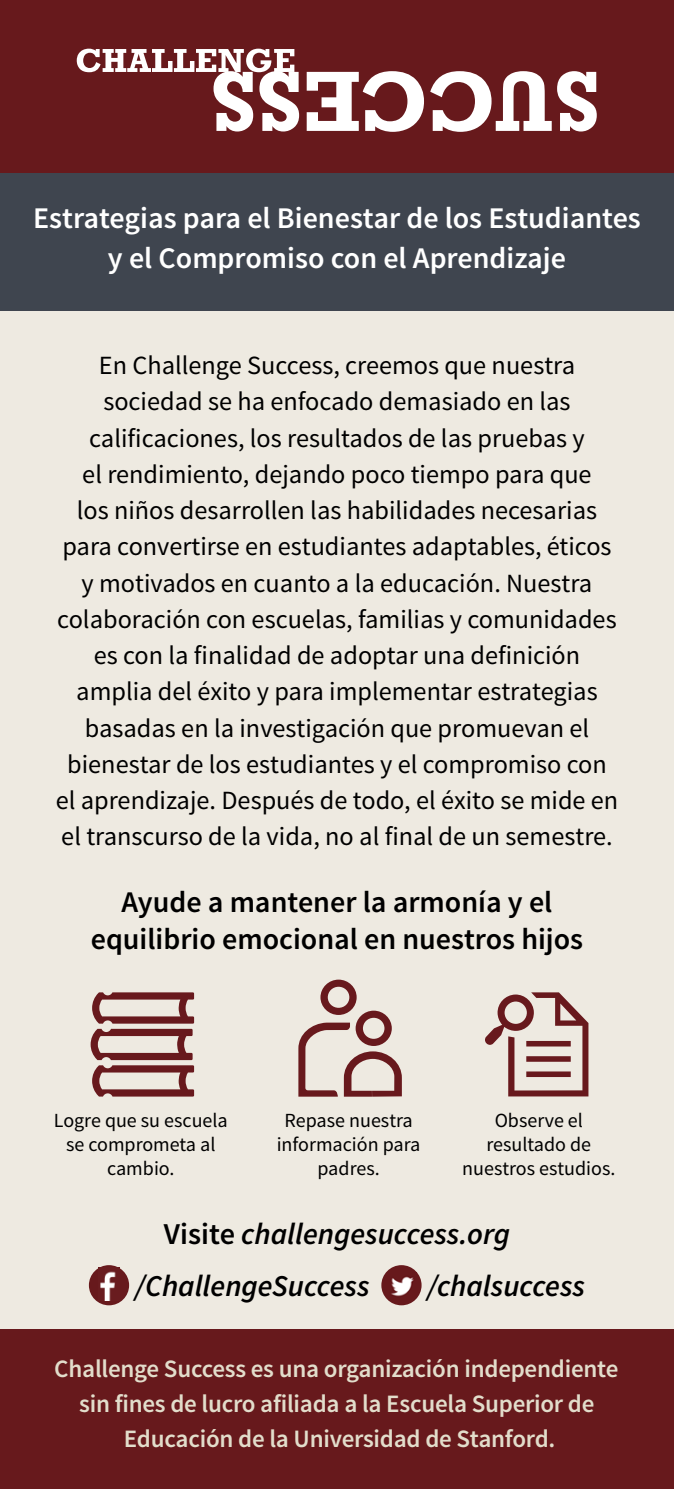
<style>
.page{position:relative;width:674px;height:1489px;background:#fff}
.page>*{position:absolute;margin:0;border:0;box-sizing:border-box;transform-origin:0 0}
.t1{font:italic 600 30.25px/52.5px "Source Sans Pro";color:#000}
.t2{font:600 30px/40px "Source Sans Pro";color:#fff;text-align:center}
.t3{font:600 30px/37.5px "Source Sans Pro";color:#000;text-align:center}
.t4{font:26.25px/36.2px "Source Sans Pro";color:#000;text-align:center}
.t5{font:600 25px/35px "Source Sans Pro";letter-spacing:-.01em;color:#e2ddcb;text-align:center}
.t6{font:20px/24px "Source Sans Pro";color:#000;text-align:center}
.s1{font-style:normal}
</style>
<div class="page">
<div style="left:0;top:148px;width:673px;height:1341px;background:#eeeae1"></div>
<div style="left:0;top:1329px;width:673px;height:160px;background:#67191c"></div>
<div style="left:0;top:0;width:673px;height:205px;background:#67191c"></div>
<div style="left:89px;top:1265px;width:40px;height:40px;background:#67191c;border-radius:50%"></div>
<img style="left:100px;top:1271px;width:16px;height:29px">
<div style="left:381px;top:1265px;width:40px;height:40px;background:#67191c;border-radius:50%"></div>
<img style="left:391px;top:1276px;width:23px;height:20px">
<div style="left:0;top:173px;width:673px;height:137px;background:#3f454f"></div>
<svg style="left:430px;top:71px;width:166px;height:61px"></svg>
<svg style="left:306px;top:71px;width:118px;height:61px"></svg>
<svg style="left:77px;top:49px;width:222px;height:82px"></svg>
<svg style="left:92px;top:992px;width:102px;height:31px"></svg>
<svg style="left:91px;top:1029px;width:103px;height:67px"></svg>
<svg style="left:298px;top:979px;width:103px;height:117px"></svg>
<svg style="left:485px;top:992px;width:103px;height:104px"></svg>
<p class="t2" style="left:33px;top:198px;width:609px">Estrategias para el Bienestar de los Estudiantes y el Compromiso con el Aprendizaje</p>
<p class="t4" style="left:56px;top:348px;width:564px">En Challenge Success, creemos que nuestra sociedad se ha enfocado demasiado en las calificaciones, los resultados de las pruebas y<br>el rendimiento, dejando poco tiempo para que<br>los niños desarrollen las habilidades necesarias para convertirse en estudiantes adaptables, éticos y motivados en cuanto a la educación. Nuestra colaboración con escuelas, familias y comunidades es con la finalidad de adoptar una definición amplia del éxito y para implementar estrategias basadas en la investigación que promuevan el bienestar de los estudiantes y el compromiso con el aprendizaje. Después de todo, el éxito se mide en el transcurso de la vida, no al final de un semestre.</p>
<p class="t3" style="left:91px;top:884px;width:493px">Ayude a mantener la armonía y el equilibrio emocional en nuestros hijos</p>
<p class="t6" style="left:54px;top:1108px;width:175px">Logre que su escuela se comprometa al cambio.</p>
<p class="t6" style="left:276px;top:1108px;width:145px">Repase nuestra información para padres.</p>
<p class="t6" style="left:462px;top:1108px;width:154px">Observe el resultado de nuestros estudios.</p>
<p class="t1" style="left:135px;top:1207px;width:376px;text-indent:29px"><span class="s1">Visite</span> challengesuccess.org /ChallengeSuccess</p>
<p class="t1" style="left:427px;top:1260px;width:159px">/chalsuccess</p>
<p class="t5" style="left:54px;top:1352px;width:565px">Challenge Success es una organización independiente sin fines de lucro afiliada a la Escuela Superior de<br>Educación de la Universidad de Stanford.</p>
</div>
